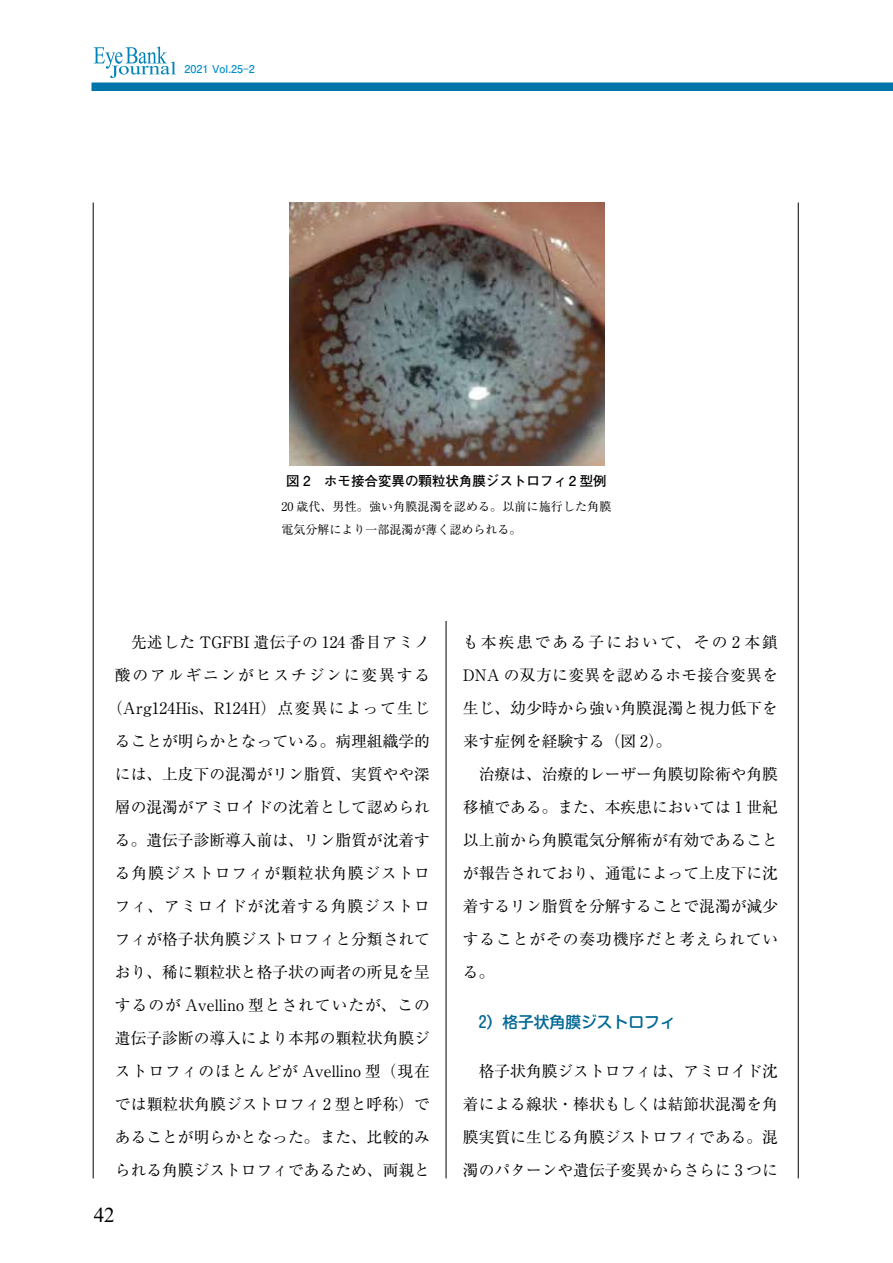
<style>
.page{position:relative;width:893px;height:1263px;background:#fff}
.page>*{position:absolute;margin:0;border:0;box-sizing:border-box;transform-origin:0 0}
.t1{font:21px "Times New Roman";color:#000}
.t2{font:15.75px/33px "Ryumin Pr 6 N";color:#000;text-align:center}
.t3{font:500 15.75px "Shin M Go Pr 6";color:#006896}
.t4{font:700 13.5px "Futo Go B101 Pr 6";color:#000}
.t5{font:12px/22.5px "Ryumin Pr 6 N";letter-spacing:.005em;color:#000}
.t6{font:700 10.8px "Futo Go B101 Pr 6";color:#008dcb}
</style>
<div class="page">
<svg style="left:94px;top:47px;width:82px;height:31px"></svg>
<div style="left:92px;top:83px;width:801px;height:8px;background:#0075a9"></div>
<hr style="left:446px;top:203px;width:1px;height:975px;background:#000">
<hr style="left:798px;top:203px;width:1px;height:975px;background:#000">
<hr style="left:93px;top:203px;width:1px;height:975px;background:#000">
<div style="left:115px;top:202px;width:663px;height:419px;background:#fff"></div>
<img style="left:289px;top:203px;width:316px;height:262px">
<p class="t6" style="left:184px;top:61px;width:72px">2021 Vol.25<sup>-</sup>2</p>
<p class="t4" style="left:286px;top:470px;width:322px">図 2　ホモ接合変異の顆粒状角膜ジストロフィ2 型例</p>
<p class="t5" style="left:281px;top:495px;width:331px">20 歳代、男性。強い角膜混濁を認める。以前に施行した角膜電気分解により一部混濁が薄く認められる。</p>
<p class="t2" style="left:107px;top:625px;width:324px">　先述した TGFBI 遺伝子の 124 番目アミノ酸のアルギニンがヒスチジンに変異する（Arg124His、R124H）点変異によって生じることが明らかとなっている。病理組織学的には、上皮下の混濁がリン脂質、実質やや深層の混濁がアミロイドの沈着として認められる。遺伝子診断導入前は、リン脂質が沈着する角膜ジストロフィが顆粒状角膜ジストロフィ、アミロイドが沈着する角膜ジストロフィが格子状角膜ジストロフィと分類されており、稀に顆粒状と格子状の両者の所見を呈するのが Avellino 型とされていたが、この遺伝子診断の導入により本邦の顆粒状角膜ジストロフィのほとんどが Avellino 型（現在では顆粒状角膜ジストロフィ2 型と呼称）であることが明らかとなった。また、比較的みられる角膜ジストロフィであるため、両親と</p>
<p class="t2" style="left:463px;top:625px;width:317px;text-align:left">も本疾患である子において、その 2 本鎖<br>DNA の双方に変異を認めるホモ接合変異を生じ、幼少時から強い角膜混濁と視力低下を来す症例を経験する（図 2）。<br>　治療は、治療的レーザー角膜切除術や角膜移植である。また、本疾患においては 1 世紀以上前から角膜電気分解術が有効であることが報告されており、通電によって上皮下に沈着するリン脂質を分解することで混濁が減少することがその奏功機序だと考えられている。</p>
<p class="t3" style="left:479px;top:1009px;width:198px">2）格子状角膜ジストロフィ</p>
<p class="t2" style="left:463px;top:1054px;width:316px;text-align:justify">　格子状角膜ジストロフィは、アミロイド沈着による線状・棒状もしくは結節状混濁を角膜実質に生じる角膜ジストロフィである。混濁のパターンや遺伝子変異からさらに 3 つに</p>
<h1 class="t1" style="left:94px;top:1200px;width:22px">42</h1>
</div>
